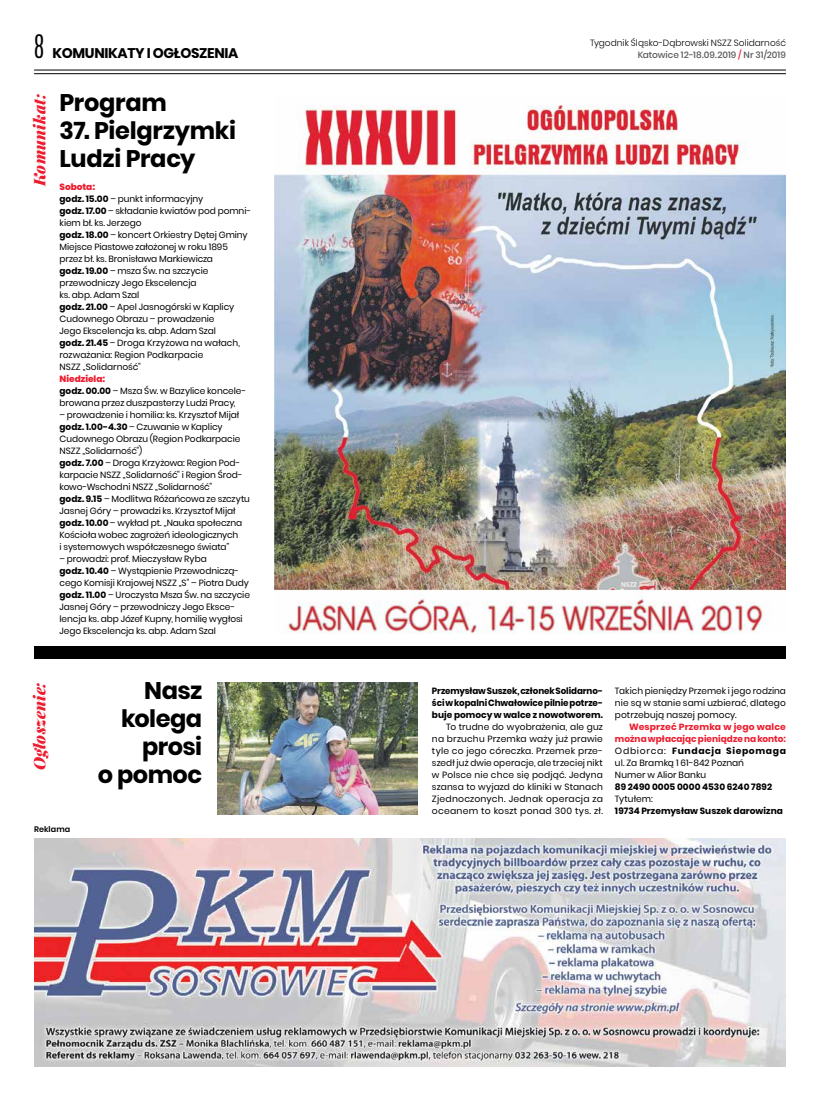
<style>
.page{position:relative;width:820px;height:1106px;background:#fff}
.page>*{position:absolute;margin:0;border:0;box-sizing:border-box;transform-origin:0 0}
.t1{font:700 24px/28px "Poppins";letter-spacing:-.02em;color:#000}
.t2{font:italic 900 16px "Playfair Display";letter-spacing:.015em;color:#ed1c2e}
.t3{font:700 14px "Poppins";letter-spacing:-.025em;color:#000}
.t4{font:9px/12px "Poppins";letter-spacing:-.005em;color:#000}
.t5{font:700 9px/12px "Poppins";color:#000;text-align:justify}
.t6{font:700 9px/12px "Poppins";letter-spacing:.01em;color:#ed1c2e}
.t7{font:300 9px "Poppins";color:#000}
.t8{font:500 9px "Poppins";color:#58595b}
.t9{font:600 8px "Poppins";letter-spacing:.01em;color:#000}
.s1{font-family:"Antonio";font-weight:300;font-size:27px}
.s2{font-weight:800;color:#ed1c2e}
.s3{font-weight:700}
.s4{color:#ed1c2e}
.s5{font-weight:400;color:#000}
.s6{color:#000}
</style>
<div class="page">
<img style="left:217px;top:682px;width:200px;height:132px">
<hr style="left:34px;top:70px;width:751px;height:1px;background:#000">
<hr style="left:34px;top:73px;width:751px;height:1px;background:#000">
<img style="left:34px;top:838px;width:751px;height:228px">
<img style="left:274px;top:105px;width:511px;height:528px">
<div style="left:34px;top:646px;width:751px;height:12px;background:#000"></div>
<h3 class="t3" style="left:34px;top:45px;width:206px"><span class="s1">8</span> KOMUNIKATY I OGŁOSZENIA</h3>
<h2 class="t2" style="left:28px;top:186px;width:94px;rotate:-90deg">Komunikat:</h2>
<h1 class="t1" style="left:60px;top:89px;width:109px">Program</h1>
<h1 class="t1" style="left:60px;top:117px;width:178px">37. Pielgrzymki<br>Ludzi Pracy</h1>
<p class="t4" style="left:60px;top:181px;width:193px"><span class="s2">Sobota:<br></span><span class="s3">godz. 15.00</span> – punkt informacyjny<br><span class="s3">godz. 17.00</span> – składanie kwiatów pod pomni&shy;kiem bł. ks. Jerzego<br><span class="s3">godz. 18.00</span> – koncert Orkiestry Dętej Gminy<br>Miejsce Piastowe założonej w roku 1895 przez bł. ks. Bronisława Markiewicza<br><span class="s3">godz. 19.00</span> – msza Św. na szczycie przewodniczy Jego Ekscelencja<br>ks. abp. Adam Szal<br><span class="s3">godz. 21.00</span> – Apel Jasnogórski w Kaplicy<br>Cudownego Obrazu – prowadzenie<br>Jego Ekscelencja ks. abp. Adam Szal<br><span class="s3">godz. 21.45</span> – Droga Krzyżowa na wałach, rozważania: Region Podkarpacie<br>NSZZ „Solidarność"</p>
<p class="t4" style="left:60px;top:373px;width:188px"><span class="s2">Niedziela:<br></span><span class="s3">godz. 00.00</span> – Msza Św. w Bazylice koncele&shy;browana przez duszpasterzy Ludzi Pracy,</p>
<p class="t4" style="left:60px;top:409px;width:192px">– prowadzenie i homilia: ks. Krzysztof Mijał <span class="s3">godz. 1.00-4.30</span> – Czuwanie w Kaplicy Cudownego Obrazu (Region Podkarpacie NSZZ „Solidarność")<br><span class="s3">godz. 7.00</span> – Droga Krzyżowa: Region Pod&shy;karpacie NSZZ „Solidarność" i Region Środ&shy;kowo-Wschodni NSZZ „Solidarność"<br><span class="s3">godz. 9.15</span> – Modlitwa Różańcowa ze szczytu Jasnej Góry – prowadzi ks. Krzysztof Mijał <span class="s3">godz. 10.00</span> – wykład pt. „Nauka społeczna Kościoła wobec zagrożeń ideologicznych<br>i systemowych współczesnego świata”</p>
<p class="t4" style="left:60px;top:553px;width:192px">– prowadzi: prof. Mieczysław Ryba<br><span class="s3">godz. 10.40</span> – Wystąpienie Przewodniczą&shy;cego Komisji Krajowej NSZZ „S" – Piotra Dudy <span class="s3">godz. 11.00</span> – Uroczysta Msza Św. na szczycie Jasnej Góry – przewodniczy Jego Eksce&shy;lencja ks. abp Józef Kupny, homilię wygłosi Jego Ekscelencja ks. abp. Adam Szal</p>
<p class="t7" style="left:590px;top:38px;width:197px">Tygodnik Śląsko-Dąbrowski NSZZ Solidarność</p>
<p class="t8" style="left:637px;top:50px;width:150px">Katowice 12-18.09.2019 <span class="s4">/</span> Nr 31/2019</p>
<h2 class="t2" style="left:28px;top:770px;width:90px;rotate:-90deg">Ogłoszenie:</h2>
<p class="t9" style="left:34px;top:824px;width:38px">Reklama</p>
<h1 class="t1" style="left:98px;top:677px;width:106px;text-align:right">Nasz kolega prosi<br>o pomoc</h1>
<p class="t5" style="left:432px;top:685px;width:172px">Przemysław Suszek, członek Solidarno&shy;ści w kopalni Chwałowice pilnie potrze&shy;buje pomocy w walce z nowotworem.</p>
<p class="t4" style="left:432px;top:721px;width:172px;text-align:justify;text-indent:14px">To trudne do wyobrażenia, ale guz na brzuchu Przemka waży już prawie tyle co jego córeczka. Przemek prze&shy;szedł już dwie operacje, ale trzeciej nikt w Polsce nie chce się podjąć. Jedyna szansa to wyjazd do kliniki w Stanach Zjednoczonych. Jednak operacja za oceanem to koszt ponad 300 tys. zł.</p>
<p class="t4" style="left:614px;top:685px;width:172px;text-align:justify">Takich pieniędzy Przemek i jego rodzina nie są w stanie sami uzbierać, dlatego potrzebują naszej pomocy.</p>
<p class="t6" style="left:614px;top:721px;width:172px;text-indent:14px">Wesprzeć Przemka w jego walce można wpłacając pieniądze na konto:<br><span class="s5">Odbiorca:</span> <span class="s6">Fundacja Siepomaga </span><span class="s5">ul. Za Bramką 1 61-842 Poznań<br>Numer w Alior Banku</span></p>
<p class="t5" style="left:614px;top:781px;width:159px">89 2490 0005 0000 4530 6240 7892</p>
<p class="t4" style="left:614px;top:793px;width:39px">Tytułem:</p>
<p class="t5" style="left:614px;top:805px;width:169px">19734 Przemysław Suszek darowizna</p>
</div>
